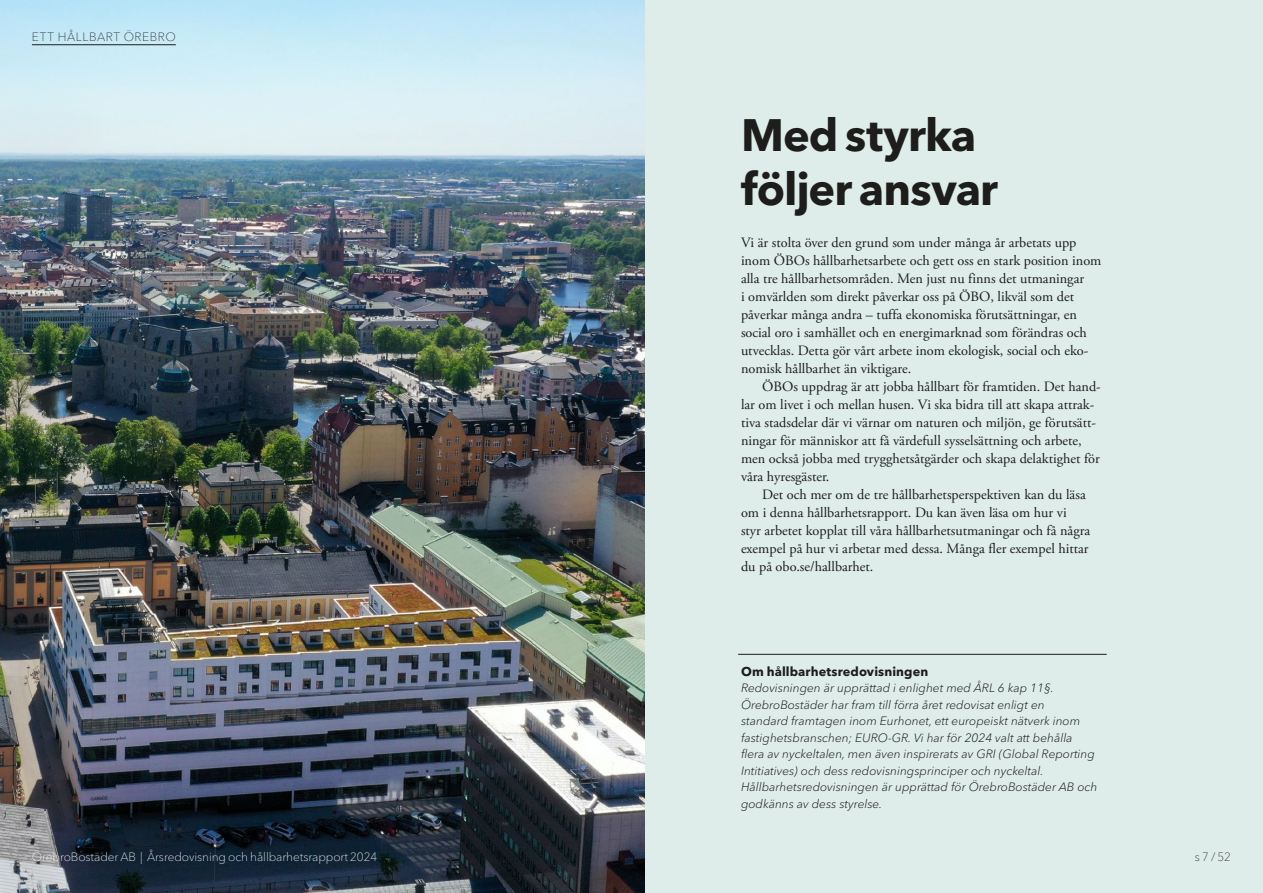
<style>
.page{position:relative;width:1263px;height:893px;background:#deede9}
.page>*{position:absolute;margin:0;border:0;box-sizing:border-box;transform-origin:0 0}
.Rubrik_1_Avenir{font:700 45px/54px "Avenir Next LT Pro";letter-spacing:-.02em;color:#1d1d1b}
.Brödtext{font:14.25px/18px "Adobe Garamond Pro";color:#1d1d1b}
.Mellanrubrik_H2{font:700 12.75px "Avenir Next LT Pro";letter-spacing:.01em;color:#1d1d1b}
.Fakta_text{font:italic 300 12px/16.5px "Avenir Next LT Pro";color:#1d1d1b}
.t1{font:100 12px "Avenir Next LT Pro";letter-spacing:-.005em;color:#fff}
.SIDHUVUD{font:100 12px "Avenir Next LT Pro";letter-spacing:.05em;color:#1d1d1b}
</style>
<div class="page">
<img style="left:0;top:0;width:644px;height:893px">
<hr style="left:738px;top:654px;width:369px;height:1px;background:#1d1d1b">
<hr style="left:32px;top:44px;width:144px;height:1px;background:#1d1d1b">
<p class="SIDHUVUD" style="left:32px;top:30px;width:145px">ETT HÅLLBART ÖREBRO</p>
<h1 class="Rubrik_1_Avenir" style="left:741px;top:108px;width:259px">Med styrka följer ansvar</h1>
<p class="Brödtext" style="left:741px;top:234px;width:362px">Vi är stolta över den grund som under många år arbetats upp inom ÖBOs hållbarhetsarbete och gett oss en stark position inom alla tre hållbarhetsområden. Men just nu finns det utmaningar<br>i omvärlden som direkt påverkar oss på ÖBO, likväl som det påverkar många andra – tuffa ekonomiska förutsättningar, en social oro i samhället och en energimarknad som förändras och utvecklas. Detta gör vårt arbete inom ekologisk, social och eko&shy;nomisk hållbarhet än viktigare.</p>
<p class="Brödtext" style="left:741px;top:378px;width:361px;text-indent:21px">ÖBOs uppdrag är att jobba hållbart för framtiden. Det hand&shy;lar om livet i och mellan husen. Vi ska bidra till att skapa attrak&shy;tiva stadsdelar där vi värnar om naturen och miljön, ge förutsätt&shy;ningar för människor att få värdefull sysselsättning och arbete, men också jobba med trygghetsåtgärder och skapa delaktighet för våra hyresgäster.</p>
<p class="Brödtext" style="left:741px;top:486px;width:351px;text-indent:21px">Det och mer om de tre hållbarhetsperspektiven kan du läsa om i denna hållbarhetsrapport. Du kan även läsa om hur vi styr arbetet kopplat till våra hållbarhetsutmaningar och få några exempel på hur vi arbetar med dessa. Många fler exempel hittar du på obo.se/hallbarhet.</p>
<h2 class="Mellanrubrik_H2" style="left:741px;top:664px;width:189px">Om hållbarhetsredovisningen</h2>
<p class="Fakta_text" style="left:741px;top:680px;width:358px">Redovisningen är upprättad i enlighet med ÅRL 6 kap 11§.<br>ÖrebroBostäder har fram till förra året redovisat enligt en<br>standard framtagen inom Eurhonet, ett europeiskt nätverk inom fastighetsbranschen; EURO-GR. Vi har för 2024 valt att behålla flera av nyckeltalen, men även inspirerats av GRI (Global Reporting Intitiatives) och dess redovisningsprinciper och nyckeltal.<br>Hållbarhetsredovisningen är upprättad för ÖrebroBostäder AB och godkänns av dess styrelse.</p>
<p class="t1" style="left:32px;top:850px;width:347px">ÖrebroBostäder AB | Årsredovisning och hållbarhetsrapport 2024</p>
<p class="SIDHUVUD" style="left:1195px;top:850px;width:38px">s 7 / 52</p>
</div>
